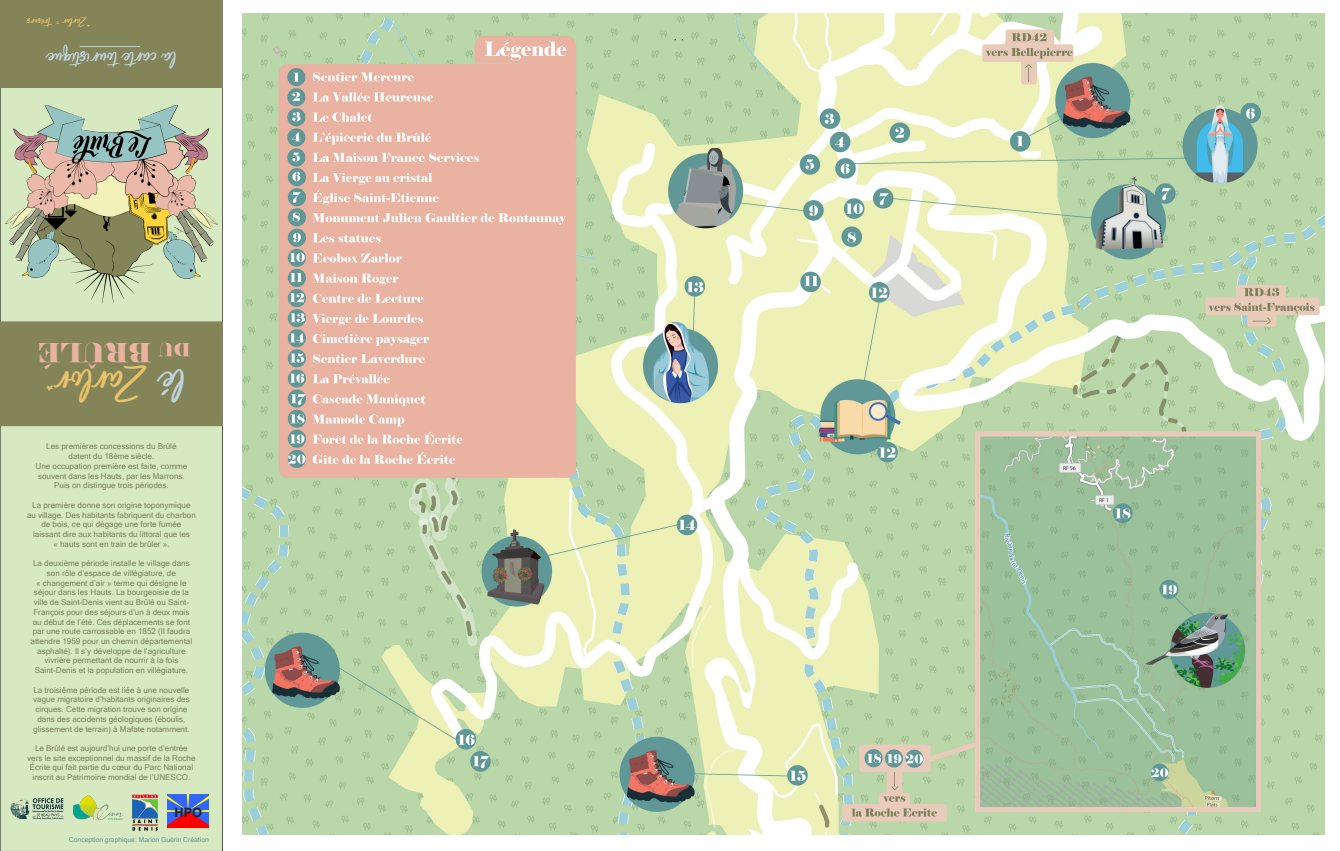
<style>
.page{position:relative;width:1340px;height:851px;background:#fff}
.page>*{position:absolute;margin:0;border:0;box-sizing:border-box;transform-origin:0 0}
.t1{font:35.25px "Butterscotch";color:#e9c269}
.t2{font:26.25px "Elephant";color:#e9b3a0}
.t3{font:21.75px "Butterscotch";color:#e9c269}
.t4{font:18px "Butterscotch";color:#c0d4de}
.t5{font:18px "Elephant";color:#e9b3a0}
.t6{font:700 12.75px "Arial";color:#231f20}
.t7{font:9px "Butterscotch";color:#e9c269}
.t8{font:8.1px/9.8px "Microsoft Sans Serif";color:#7b825a;text-align:center}
.t9{font:6.75px "Microsoft Sans Serif";color:#609797}
.s1{color:#c0d4de}
</style>
<div class="page">
<img style="left:242px;top:13px;width:1082px;height:821px">
<div style="left:0;top:425px;width:223px;height:425px;background:#d6e9c1"></div>
<div style="left:0;top:0;width:223px;height:425px;background:#d6e9c1"></div>
<div style="left:0;top:321px;width:223px;height:104px;background:#838458"></div>
<div style="left:0;top:0;width:223px;height:87px;background:#838458"></div>
<img style="left:10px;top:797px;width:53px;height:22px">
<img style="left:73px;top:795px;width:49px;height:24px">
<img style="left:131px;top:793px;width:28px;height:38px">
<img style="left:5px;top:105px;width:212px;height:198px">
<hr style="left:80px;top:46px;width:60px;height:1px;background:#c0d4de">
<img style="left:168px;top:794px;width:41px;height:33px">
<svg style="left:161px;top:389px;width:8px;height:6px"></svg>
<p class="t7" style="left:90px;top:27px;width:65px;rotate:-180deg">*Zarlor = Trésors</p>
<p class="t4" style="left:176px;top:69px;width:130px;rotate:-180deg">la carte touristique</p>
<p class="t2" style="left:152px;top:368px;width:115px;rotate:-180deg">BRÛLÉ</p>
<p class="t5" style="left:191px;top:360px;width:34px;rotate:-180deg">DU</p>
<p class="t1" style="left:184px;top:403px;width:132px;rotate:-180deg"><span class="s1">él</span> Zarlor</p>
<p class="t3" style="left:54px;top:391px;width:10px;rotate:-180deg">*</p>
<p class="t8" style="left:35px;top:441px;width:153px">Les premières concessions du Brûlé datent du 18ème siècle.<br>Une occupation première est faite, comme souvent dans les Hauts, par les Marrons.<br>Puis on distingue trois périodes.</p>
<p class="t8" style="left:27px;top:500px;width:170px">La première donne son origine toponymique au village. Des habitants fabriquent du charbon de bois, ce qui dégage une forte fumée laissant dire aux habitants du littoral que les<br>« hauts sont en train de brûler ».</p>
<p class="t8" style="left:31px;top:558px;width:163px">La deuxième période installe le village dans son rôle d’espace de villégiature, de<br>« changement d’air » terme qui désigne le séjour dans les Hauts. La bourgeoisie de la ville de Saint-Denis vient au Brûlé ou Saint-François pour des séjours d’un à deux mois au début de l’été. Ces déplacements se font par une route carrossable en 1852 (Il faudra attendre 1959 pour un chemin départemental asphalté). Il s’y développe de l’agriculture vivrière permettant de nourrir à la fois Saint-Denis et la population en villégiature.</p>
<p class="t8" style="left:33px;top:684px;width:158px">La troisième période est liée à une nouvelle vague migratoire d’habitants originaires des cirques. Cette migration trouve son origine dans des accidents géologiques (éboulis, glissement de terrain) à Mafate notamment.</p>
<p class="t8" style="left:27px;top:743px;width:170px">Le Brûlé est aujourd’hui une porte d’entrée vers le site exceptionnel du massif de la Roche Écrite qui fait partie du cœur du Parc National inscrit au Patrimoine mondial de l’UNESCO.</p>
<p class="t6" style="left:175px;top:803px;width:29px">HPO</p>
<p class="t9" style="left:69px;top:834px;width:141px">Conception graphique: Marion Guérin Création</p>
</div>
